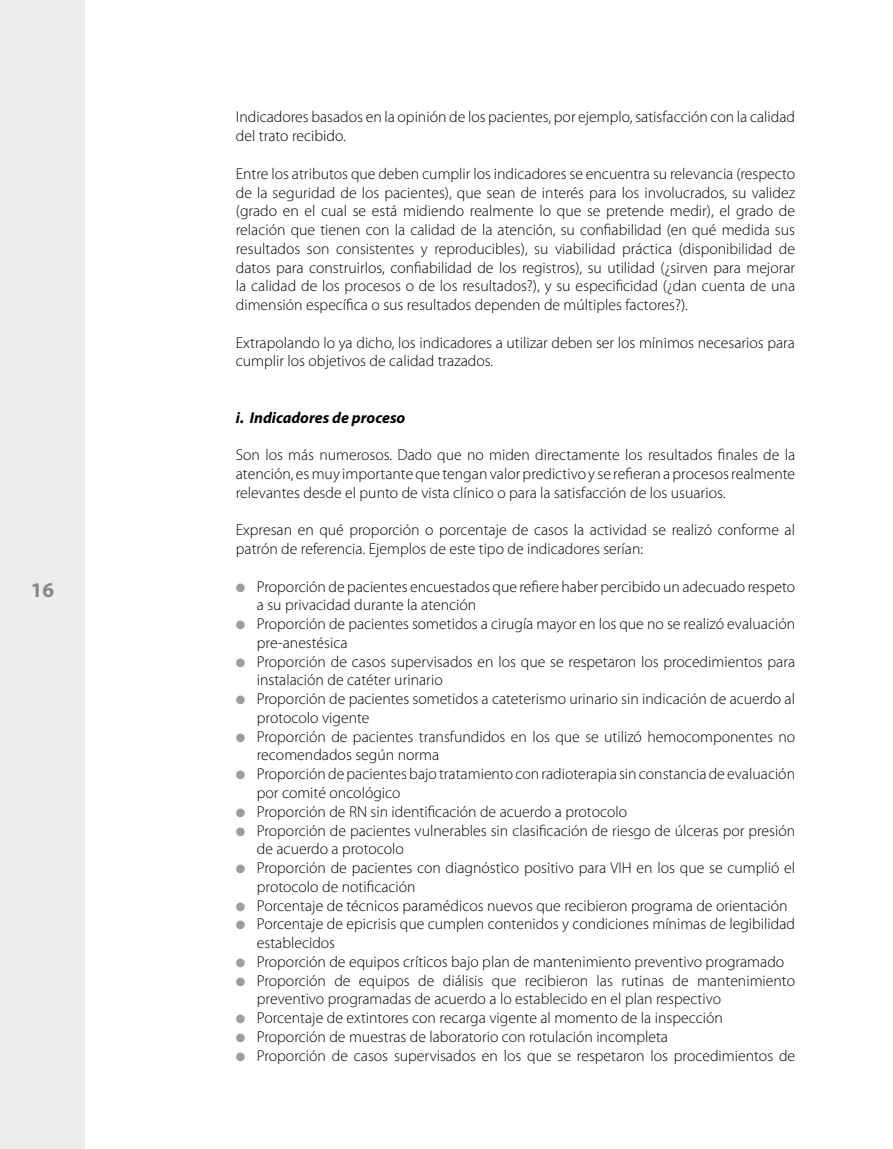
<style>
.page{position:relative;width:893px;height:1149px;background:#fff}
.page>*{position:absolute;margin:0;border:0;box-sizing:border-box;transform-origin:0 0}
.t1{font:700 21px "Myriad Pro";color:#87888a}
.t2{font:300 15.75px/18.8px "Myriad Pro";color:#000}
.t3{font:italic 700 15.75px "Myriad Pro";color:#000}
.s1{color:#9c9d9f}
</style>
<div class="page">
<div style="left:0;top:0;width:85px;height:1148px;background:#eceded"></div>
<h1 class="t1" style="left:31px;top:575px;width:25px">16</h1>
<p class="t2" style="left:236px;top:108px;width:561px">Indicadores basados en la opinión de los pacientes, por ejemplo, satisfacción con la calidad del trato recibido.</p>
<p class="t2" style="left:236px;top:164px;width:561px;text-align:justify">Entre los atributos que deben cumplir los indicadores se encuentra su relevancia (respecto de la seguridad de los pacientes), que sean de interés para los involucrados, su validez (grado en el cual se está midiendo realmente lo que se pretende medir), el grado de relación que tienen con la calidad de la atención, su confiabilidad (en qué medida sus resultados son consistentes y reproducibles), su viabilidad práctica (disponibilidad de datos para construirlos, confiabilidad de los registros), su utilidad (¿sirven para mejorar la calidad de los procesos o de los resultados?), y su especificidad (¿dan cuenta de una dimensión específica o sus resultados dependen de múltiples factores?).</p>
<p class="t2" style="left:236px;top:333px;width:561px">Extrapolando lo ya dicho, los indicadores a utilizar deben ser los mínimos necesarios para cumplir los objetivos de calidad trazados.</p>
<p class="t3" style="left:236px;top:407px;width:171px">i. Indicadores de proceso</p>
<p class="t2" style="left:236px;top:445px;width:561px;text-align:justify">Son los más numerosos. Dado que no miden directamente los resultados finales de la atención, es muy importante que tengan valor predictivo y se refieran a procesos realmente relevantes desde el punto de vista clínico o para la satisfacción de los usuarios.</p>
<p class="t2" style="left:236px;top:520px;width:561px">Expresan en qué proporción o porcentaje de casos la actividad se realizó conforme al patrón de referencia. Ejemplos de este tipo de indicadores serían:</p>
<p class="t2" style="left:257px;top:576px;width:540px;text-indent:-21px"><span class="s1">●</span> Proporción de pacientes encuestados que refiere haber percibido un adecuado respeto a su privacidad durante la atención</p>
<p class="t2" style="left:257px;top:614px;width:540px;text-indent:-21px"><span class="s1">●</span> Proporción de pacientes sometidos a cirugía mayor en los que no se realizó evaluación pre-anestésica</p>
<p class="t2" style="left:257px;top:651px;width:540px;text-indent:-21px"><span class="s1">●</span> Proporción de casos supervisados en los que se respetaron los procedimientos para instalación de catéter urinario</p>
<p class="t2" style="left:257px;top:689px;width:540px;text-indent:-21px"><span class="s1">●</span> Proporción de pacientes sometidos a cateterismo urinario sin indicación de acuerdo al protocolo vigente</p>
<p class="t2" style="left:257px;top:726px;width:540px;text-indent:-21px"><span class="s1">●</span> Proporción de pacientes transfundidos en los que se utilizó hemocomponentes no recomendados según norma</p>
<p class="t2" style="left:257px;top:764px;width:540px;text-indent:-21px"><span class="s1">●</span> Proporción de pacientes bajo tratamiento con radioterapia sin constancia de evaluación por comité oncológico</p>
<p class="t2" style="left:236px;top:801px;width:393px"><span class="s1">●</span> Proporción de RN sin identificación de acuerdo a protocolo</p>
<p class="t2" style="left:257px;top:820px;width:540px;text-indent:-21px"><span class="s1">●</span> Proporción de pacientes vulnerables sin clasificación de riesgo de úlceras por presión de acuerdo a protocolo</p>
<p class="t2" style="left:257px;top:858px;width:540px;text-indent:-21px"><span class="s1">●</span> Proporción de pacientes con diagnóstico positivo para VIH en los que se cumplió el protocolo de notificación</p>
<p class="t2" style="left:236px;top:895px;width:553px"><span class="s1">●</span> Porcentaje de técnicos paramédicos nuevos que recibieron programa de orientación</p>
<p class="t2" style="left:257px;top:914px;width:540px;text-indent:-21px"><span class="s1">●</span> Porcentaje de epicrisis que cumplen contenidos y condiciones mínimas de legibilidad establecidos</p>
<p class="t2" style="left:236px;top:951px;width:550px"><span class="s1">●</span> Proporción de equipos críticos bajo plan de mantenimiento preventivo programado</p>
<p class="t2" style="left:257px;top:970px;width:540px;text-indent:-21px"><span class="s1">●</span> Proporción de equipos de diálisis que recibieron las rutinas de mantenimiento preventivo programadas de acuerdo a lo establecido en el plan respectivo</p>
<p class="t2" style="left:236px;top:1008px;width:489px"><span class="s1">●</span> Porcentaje de extintores con recarga vigente al momento de la inspección</p>
<p class="t2" style="left:236px;top:1026px;width:434px"><span class="s1">●</span> Proporción de muestras de laboratorio con rotulación incompleta</p>
<p class="t2" style="left:236px;top:1045px;width:561px"><span class="s1">●</span> Proporción de casos supervisados en los que se respetaron los procedimientos de</p>
</div>
